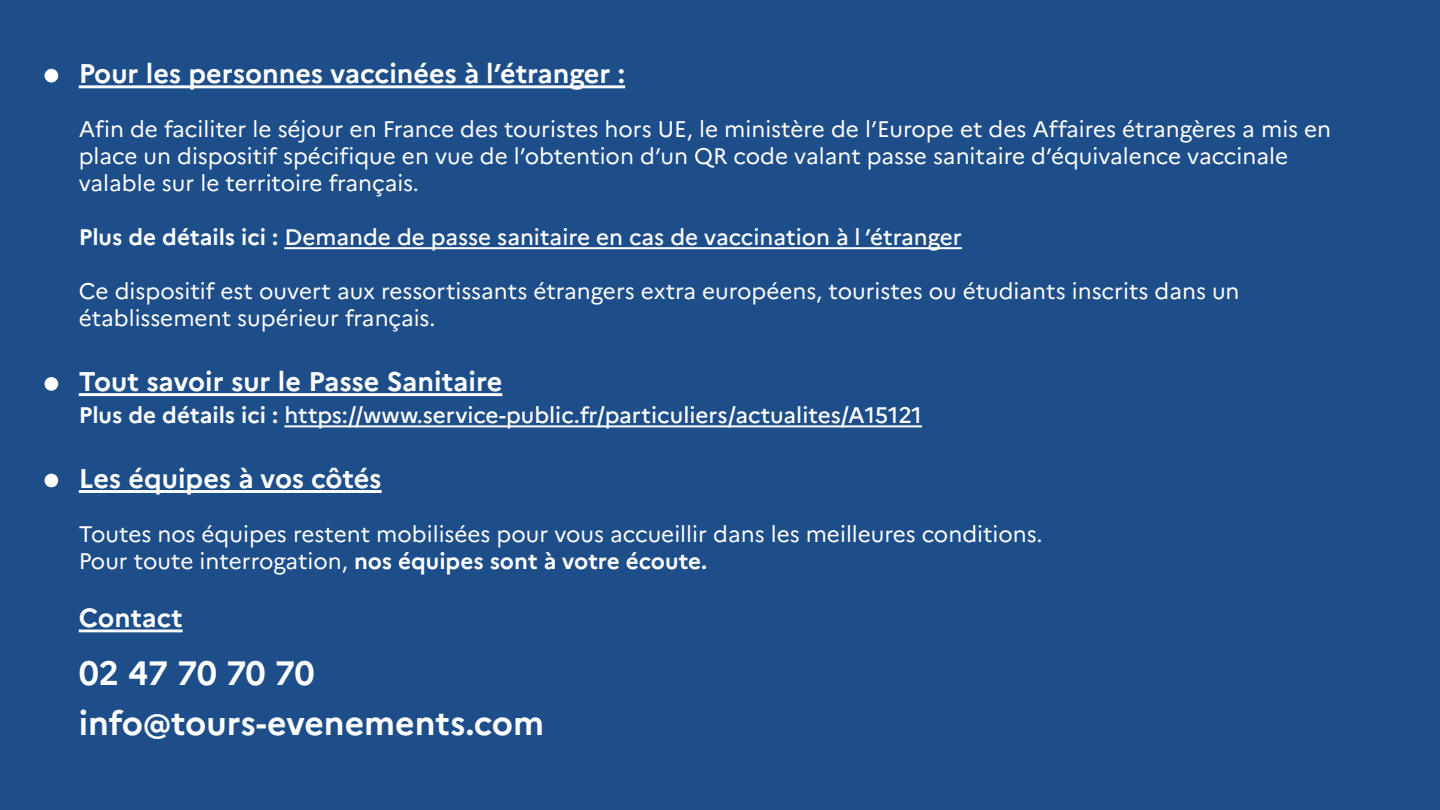
<style>
.page{position:relative;width:1440px;height:810px;background:#1d4e8a}
.page>*{position:absolute;margin:0;border:0;box-sizing:border-box;transform-origin:0 0}
.t1{font:700 33.75px/49.5px "Marianne";color:#fff}
.t2{font:700 27px "Marianne";color:#fff}
.t3{font:700 26.25px "Marianne";color:#fff}
.t4{font:22.5px/27px "Marianne";color:#fff}
.t5{font:500 22.5px "Marianne";color:#fff}
.s1{font-weight:700}
</style>
<div class="page">
<hr style="left:79px;top:85px;width:546px;height:3px;background:#fff">
<hr style="left:284px;top:247px;width:678px;height:2px;background:#fff">
<hr style="left:79px;top:393px;width:423px;height:3px;background:#fff">
<hr style="left:284px;top:425px;width:638px;height:2px;background:#fff">
<hr style="left:79px;top:490px;width:303px;height:3px;background:#fff">
<hr style="left:79px;top:630px;width:104px;height:2px;background:#fff">
<div style="left:45px;top:69px;width:13px;height:13px;background:#fff;border-radius:50%"></div>
<div style="left:45px;top:377px;width:13px;height:14px;background:#fff;border-radius:50%"></div>
<div style="left:45px;top:474px;width:13px;height:13px;background:#fff;border-radius:50%"></div>
<p class="t2" style="left:79px;top:57px;width:548px">Pour les personnes vaccinées à l’étranger :</p>
<p class="t4" style="left:79px;top:116px;width:1254px">Afin de faciliter le séjour en France des touristes hors UE, le ministère de l’Europe et des Affaires étrangères a mis en place un dispositif spécifique en vue de l’obtention d’un QR code valant passe sanitaire d’équivalence vaccinale valable sur le territoire français.</p>
<p class="t5" style="left:79px;top:224px;width:885px"><span class="s1">Plus de détails ici :</span> Demande de passe sanitaire en cas de vaccination à l ’étranger</p>
<p class="t4" style="left:79px;top:278px;width:1162px">Ce dispositif est ouvert aux ressortissants étrangers extra européens, touristes ou étudiants inscrits dans un établissement supérieur français.</p>
<p class="t2" style="left:79px;top:365px;width:425px">Tout savoir sur le Passe Sanitaire</p>
<p class="t5" style="left:79px;top:402px;width:845px"><span class="s1">Plus de détails ici :</span> https://www.service-public.fr/particuliers/actualites/A15121</p>
<p class="t2" style="left:79px;top:462px;width:304px">Les équipes à vos côtés</p>
<p class="t4" style="left:79px;top:520px;width:965px">Toutes nos équipes restent mobilisées pour vous accueillir dans les meilleures conditions.<br>Pour toute interrogation, <span class="s1">nos équipes sont à votre écoute.</span></p>
<p class="t3" style="left:79px;top:602px;width:105px">Contact</p>
<h1 class="t1" style="left:79px;top:648px;width:467px">02 47 70 70 70 info@tours-evenements.com</h1>
</div>
